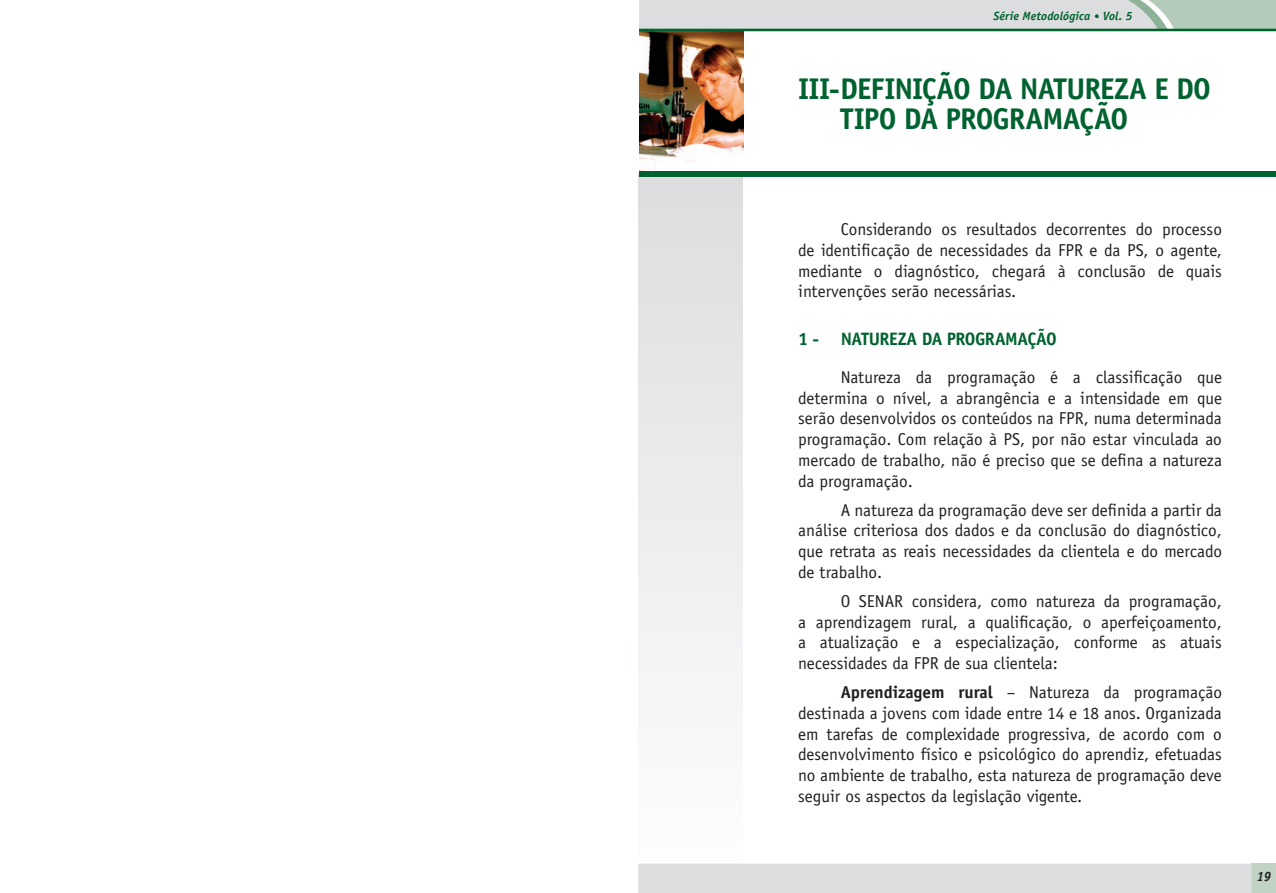
<style>
.page{position:relative;width:1276px;height:893px;background:#fff}
.page>*{position:absolute;margin:0;border:0;box-sizing:border-box;transform-origin:0 0}
.t1{font:700 30px/30px "Officina Sans";letter-spacing:-.03em;color:#00622f}
.t2{font:700 18px "Officina Sans";letter-spacing:-.03em;color:#00622f}
.t3{font:17.25px/20.7px "Officina Sans";color:#231f20;text-align:justify}
.t4{font:italic 700 13.5px "Officina Sans";color:#231f20}
.t5{font:italic 700 12px "Officina Sans";letter-spacing:.01em;color:#00622f}
.s1{font-size:10.5px}
.s2{font-weight:700}
</style>
<div class="page">
<img style="left:639px;top:31px;width:104px;height:140px">
<div style="left:639px;top:173px;width:103px;height:720px;background:linear-gradient(to bottom,#dcdddf,#fffffe)"></div>
<div style="left:639px;top:171px;width:637px;height:6px;background:#00622f"></div>
<div style="left:1251px;top:864px;width:25px;height:29px;background:#c0d3c4"></div>
<svg style="left:639px;top:0;width:637px;height:29px;background:#d1d8d5"></svg>
<div style="left:639px;top:29px;width:637px;height:2px;border:1px solid #00622f"></div>
<div style="left:638px;top:864px;width:613px;height:29px;background:#dcdddf"></div>
<p class="t5" style="left:993px;top:9px;width:141px">Série Metodológica <span class="s1">•</span> Vol. 5</p>
<h1 class="t1" style="left:840px;top:74px;width:372px;text-indent:-42px">III-DEFINIÇÃO DA NATUREZA E DO<br>TIPO DA PROGRAMAÇÃO</h1>
<p class="t3" style="left:798px;top:219px;width:425px;text-indent:43px">Considerando os resultados decorrentes do processo de identificação de necessidades da FPR e da PS, o agente, mediante o diagnóstico, chegará à conclusão de quais intervenções serão necessárias.</p>
<p class="t2" style="left:798px;top:328px;width:260px">1 - NATUREZA DA PROGRAMAÇÃO</p>
<p class="t3" style="left:798px;top:367px;width:425px;text-indent:43px">Natureza da programação é a classificação que determina o nível, a abrangência e a intensidade em que serão desenvolvidos os conteúdos na FPR, numa determinada programação. Com relação à PS, por não estar vinculada ao mercado de trabalho, não é preciso que se defina a natureza da programação.</p>
<p class="t3" style="left:798px;top:500px;width:425px;text-indent:43px">A natureza da programação deve ser definida a partir da análise criteriosa dos dados e da conclusão do diagnóstico, que retrata as reais necessidades da clientela e do mercado de trabalho.</p>
<p class="t3" style="left:798px;top:591px;width:425px;text-indent:43px">O SENAR considera, como natureza da programação, a aprendizagem rural, a qualificação, o aperfeiçoamento, a atualização e a especialização, conforme as atuais necessidades da FPR de sua clientela:</p>
<p class="t3" style="left:798px;top:682px;width:425px;text-indent:43px"><span class="s2">Aprendizagem rural</span> – Natureza da programação destinada a jovens com idade entre 14 e 18 anos. Organizada em tarefas de complexidade progressiva, de acordo com o desenvolvimento físico e psicológico do aprendiz, efetuadas no ambiente de trabalho, esta natureza de programação deve seguir os aspectos da legislação vigente.</p>
<p class="t4" style="left:1256px;top:869px;width:17px">19</p>
</div>
